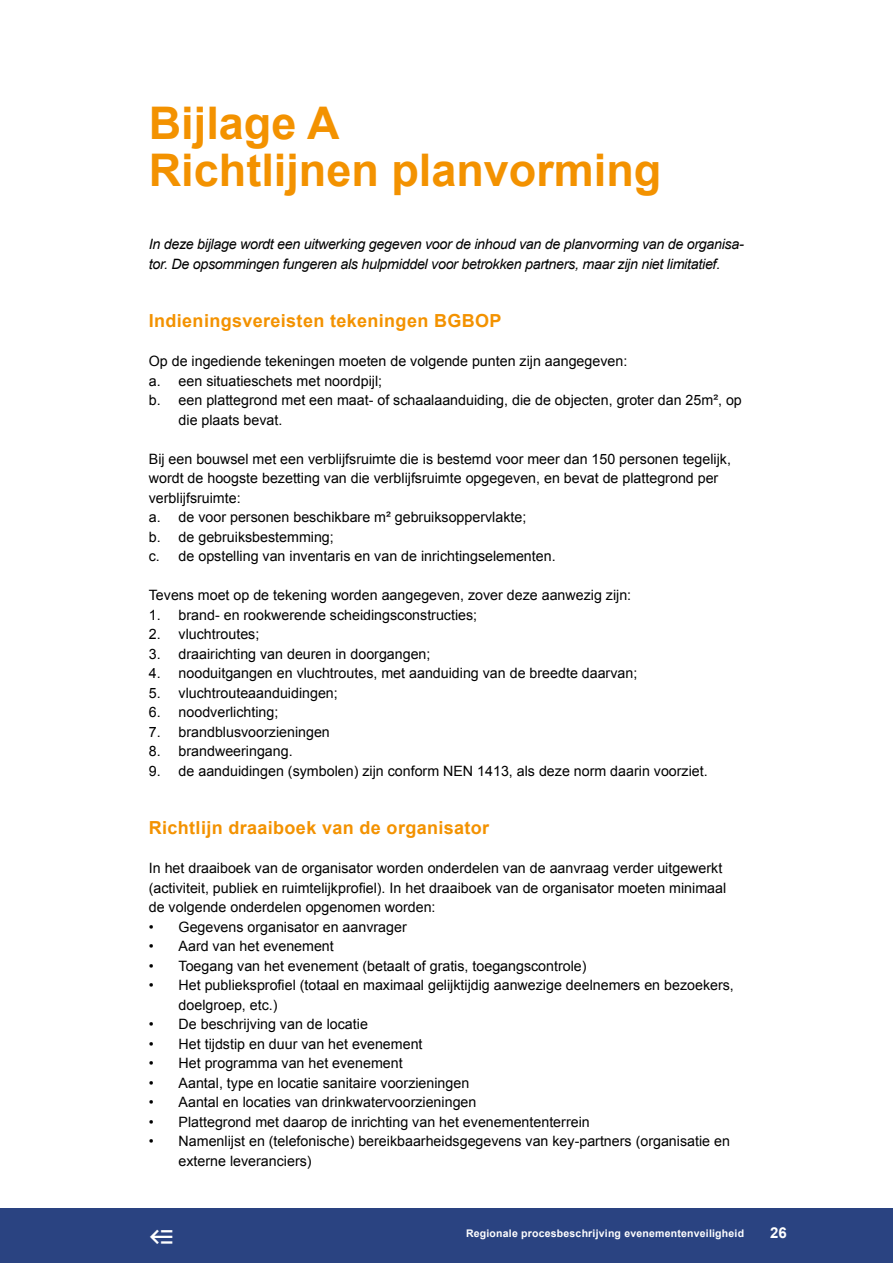
<style>
.page{position:relative;width:893px;height:1263px;background:#fff}
.page>*{position:absolute;margin:0;border:0;box-sizing:border-box;transform-origin:0 0}
.t1{font:700 45px/46.5px "Arial";color:#f39200}
.t2{font:700 18px "Arial";letter-spacing:.02em;color:#f39200}
.t3{font:700 15px "Arial";color:#fff}
.t4{font:14.25px/19.5px "Arial";color:#000}
.t5{font:italic 14.25px/19.5px "Arial";letter-spacing:-.02em;color:#000}
.t6{font:700 10.5px "Arial";letter-spacing:.02em;color:#fff}
</style>
<div class="page">
<div style="left:0;top:1209px;width:893px;height:54px;background:#2a4381"></div>
<h1 class="t1" style="left:149px;top:102px;width:514px">Bijlage A<br>Richtlijnen planvorming</h1>
<p class="t5" style="left:149px;top:234px;width:596px">In deze bijlage wordt een uitwerking gegeven voor de inhoud van de planvorming van de organisa&shy;tor. De opsommingen fungeren als hulpmiddel voor betrokken partners, maar zijn niet limitatief.</p>
<p class="t2" style="left:149px;top:309px;width:354px">Indieningsvereisten tekeningen BGBOP</p>
<p class="t4" style="left:149px;top:351px;width:480px">Op de ingediende tekeningen moeten de volgende punten zijn aangegeven:</p>
<p class="t4" style="left:149px;top:371px;width:235px">a. een situatieschets met noordpijl;</p>
<p class="t4" style="left:149px;top:390px;width:594px">b. een plattegrond met een maat- of schaalaanduiding, die de objecten, groter dan 25m², op</p>
<p class="t4" style="left:179px;top:410px;width:105px">die plaats bevat.</p>
<p class="t4" style="left:149px;top:449px;width:584px">Bij een bouwsel met een verblijfsruimte die is bestemd voor meer dan 150 personen tegelijk, wordt de hoogste bezetting van die verblijfsruimte opgegeven, en bevat de plattegrond per verblijfsruimte:<br>a. de voor personen beschikbare m² gebruiksoppervlakte;<br>b. de gebruiksbestemming;<br>c. de opstelling van inventaris en van de inrichtingselementen.</p>
<p class="t4" style="left:149px;top:585px;width:484px">Tevens moet op de tekening worden aangegeven, zover deze aanwezig zijn:</p>
<p class="t4" style="left:149px;top:605px;width:330px">1. brand- en rookwerende scheidingsconstructies;</p>
<p class="t4" style="left:149px;top:624px;width:112px">2. vluchtroutes;</p>
<p class="t4" style="left:149px;top:644px;width:283px">3. draairichting van deuren in doorgangen;</p>
<p class="t4" style="left:149px;top:663px;width:490px">4. nooduitgangen en vluchtroutes, met aanduiding van de breedte daarvan;</p>
<p class="t4" style="left:149px;top:683px;width:190px">5. vluchtrouteaanduidingen;</p>
<p class="t4" style="left:149px;top:702px;width:131px">6. noodverlichting;</p>
<p class="t4" style="left:149px;top:722px;width:183px">7. brandblusvoorzieningen</p>
<p class="t4" style="left:149px;top:741px;width:145px">8. brandweeringang.</p>
<p class="t4" style="left:149px;top:761px;width:560px">9. de aanduidingen (symbolen) zijn conform NEN 1413, als deze norm daarin voorziet.</p>
<p class="t2" style="left:149px;top:816px;width:342px">Richtlijn draaiboek van de organisator</p>
<p class="t4" style="left:149px;top:858px;width:579px">In het draaiboek van de organisator worden onderdelen van de aanvraag verder uitgewerkt (activiteit, publiek en ruimtelijkprofiel). In het draaiboek van de organisator moeten minimaal de volgende onderdelen opgenomen worden:</p>
<p class="t4" style="left:149px;top:917px;width:259px">• Gegevens organisator en aanvrager</p>
<p class="t4" style="left:149px;top:936px;width:187px">• Aard van het evenement</p>
<p class="t4" style="left:149px;top:956px;width:439px">• Toegang van het evenement (betaalt of gratis, toegangscontrole)</p>
<p class="t4" style="left:179px;top:975px;width:557px;text-indent:-30px">• Het publieksprofiel (totaal en maximaal gelijktijdig aanwezige deelnemers en bezoekers, doelgroep, etc.)</p>
<p class="t4" style="left:149px;top:1014px;width:221px">• De beschrijving van de locatie</p>
<p class="t4" style="left:149px;top:1034px;width:275px">• Het tijdstip en duur van het evenement</p>
<p class="t4" style="left:149px;top:1053px;width:255px">• Het programma van het evenement</p>
<p class="t4" style="left:149px;top:1073px;width:322px">• Aantal, type en locatie sanitaire voorzieningen</p>
<p class="t4" style="left:149px;top:1092px;width:329px">• Aantal en locaties van drinkwatervoorzieningen</p>
<p class="t4" style="left:149px;top:1112px;width:442px">• Plattegrond met daarop de inrichting van het evenemententerrein</p>
<p class="t4" style="left:179px;top:1131px;width:553px;text-indent:-30px">• Namenlijst en (telefonische) bereikbaarheidsgegevens van key-partners (organisatie en externe leveranciers)</p>
<p class="t6" style="left:466px;top:1227px;width:280px">Regionale procesbeschrijving evenementenveiligheid</p>
<p class="t3" style="left:770px;top:1222px;width:18px">26</p>
</div>
